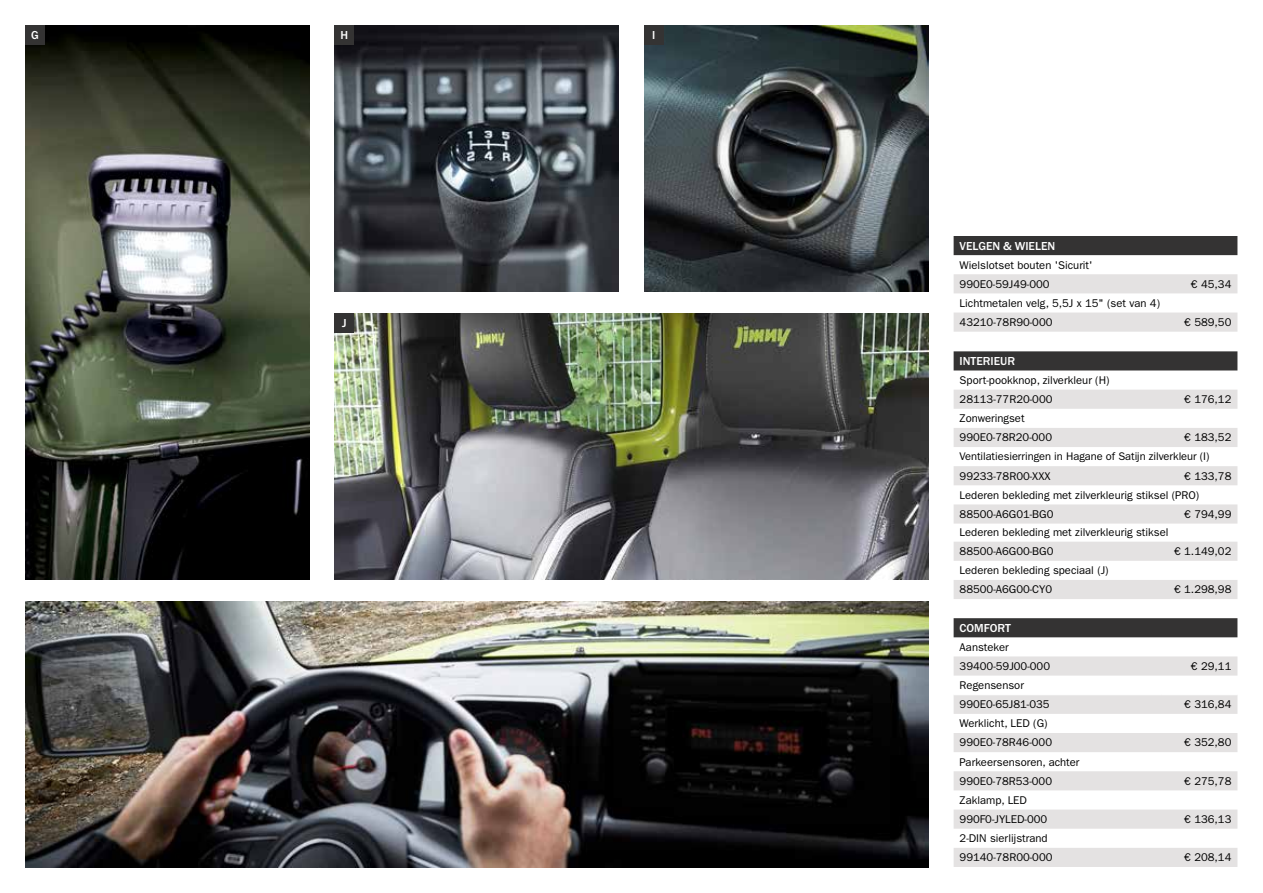
<style>
.page{position:relative;width:1263px;height:893px;background:#fff}
.page>*{position:absolute;margin:0;border:0;box-sizing:border-box;transform-origin:0 0}
.t1{font:500 12px "Franklin Gothic URW";color:#fff}
.t2{font:11.25px/19.2px "ITC Franklin Gothic Std";color:#000}
.t3{font:11.1px "ITC Franklin Gothic Std";letter-spacing:-.005em;color:#000}
</style>
<div class="page">
<img style="left:335px;top:26px;width:284px;height:266px">
<img style="left:644px;top:26px;width:284px;height:265px">
<img style="left:26px;top:26px;width:283px;height:554px">
<img style="left:335px;top:313px;width:594px;height:266px">
<img style="left:26px;top:601px;width:902px;height:266px">
<div style="left:335px;top:26px;width:19px;height:19px;background:#343333"></div>
<div style="left:335px;top:313px;width:19px;height:19px;background:#343333"></div>
<div style="left:644px;top:26px;width:19px;height:19px;background:#343333"></div>
<div style="left:26px;top:26px;width:19px;height:19px;background:#343333"></div>
<div style="left:954px;top:236px;width:283px;height:20px;background:#343333"></div>
<svg style="left:954px;top:274px;width:283px;height:593px"></svg>
<hr style="left:954px;top:694px;width:208px;height:1px;background:#fff">
<hr style="left:1162px;top:694px;width:75px;height:1px;background:#fff">
<p class="t1" style="left:31px;top:28px;width:9px">G</p>
<p class="t1" style="left:652px;top:28px;width:5px">I</p>
<p class="t1" style="left:341px;top:28px;width:9px">H</p>
<p class="t1" style="left:342px;top:315px;width:6px">J</p>
<p class="t1" style="left:960px;top:238px;width:97px">VELGEN &amp; WIELEN</p>
<p class="t2" style="left:960px;top:255px;width:134px">Wielslotset bouten 'Sicurit'<br>990E0-59J49-000</p>
<p class="t2" style="left:960px;top:293px;width:202px">Lichtmetalen velg, 5,5J x 15" (set van 4)<br>43210-78R90-000</p>
<p class="t1" style="left:960px;top:353px;width:57px">INTERIEUR</p>
<p class="t2" style="left:960px;top:371px;width:151px">Sport-pookknop, zilverkleur (H)<br>28113-77R20-000</p>
<p class="t2" style="left:1191px;top:274px;width:42px">€ 45,34</p>
<p class="t2" style="left:1184px;top:313px;width:49px">€ 589,50</p>
<p class="t2" style="left:1184px;top:390px;width:49px">€ 176,12</p>
<p class="t2" style="left:960px;top:409px;width:94px">Zonweringset<br>990E0-78R20-000</p>
<p class="t2" style="left:1184px;top:428px;width:49px">€ 183,52</p>
<p class="t3" style="left:960px;top:450px;width:251px">Ventilatiesierringen in Hagane of Satijn zilverkleur (I)</p>
<p class="t2" style="left:960px;top:466px;width:92px">99233-78R00-XXX</p>
<p class="t2" style="left:960px;top:466px;width:273px;text-indent:225px">€ 133,78<br>Lederen bekleding met zilverkleurig stiksel (PRO)<br>88500-A6G01-BG0</p>
<p class="t2" style="left:1184px;top:505px;width:49px">€ 794,99</p>
<p class="t2" style="left:960px;top:523px;width:210px;line-height:18.6px">Lederen bekleding met zilverkleurig stiksel<br>88500-A6G00-BG0</p>
<p class="t2" style="left:1174px;top:542px;width:59px">€ 1.149,02</p>
<p class="t2" style="left:960px;top:561px;width:150px">Lederen bekleding speciaal (J)<br>88500-A6G00-CY0</p>
<p class="t1" style="left:960px;top:620px;width:53px">COMFORT</p>
<p class="t2" style="left:960px;top:637px;width:92px">Aansteker<br>39400-59J00-000</p>
<p class="t2" style="left:960px;top:675px;width:91px">Regensensor<br>990E0-65J81-035</p>
<p class="t2" style="left:960px;top:714px;width:94px">Werklicht, LED (G)<br>990E0-78R46-000</p>
<p class="t2" style="left:960px;top:752px;width:121px">Parkeersensoren, achter<br>990E0-78R53-000</p>
<p class="t2" style="left:960px;top:790px;width:89px">Zaklamp, LED<br>990F0-JYLED-000</p>
<p class="t2" style="left:960px;top:829px;width:94px">2-DIN sierlijstrand<br>99140-78R00-000</p>
<p class="t2" style="left:1174px;top:580px;width:59px">€ 1.298,98</p>
<p class="t2" style="left:1191px;top:657px;width:42px">€ 29,11</p>
<p class="t2" style="left:1184px;top:695px;width:49px">€ 316,84</p>
<p class="t2" style="left:1184px;top:733px;width:49px">€ 352,80</p>
<p class="t2" style="left:1184px;top:771px;width:49px">€ 275,78</p>
<p class="t2" style="left:1184px;top:810px;width:49px">€ 136,13</p>
<p class="t2" style="left:1184px;top:848px;width:49px">€ 208,14</p>
</div>
